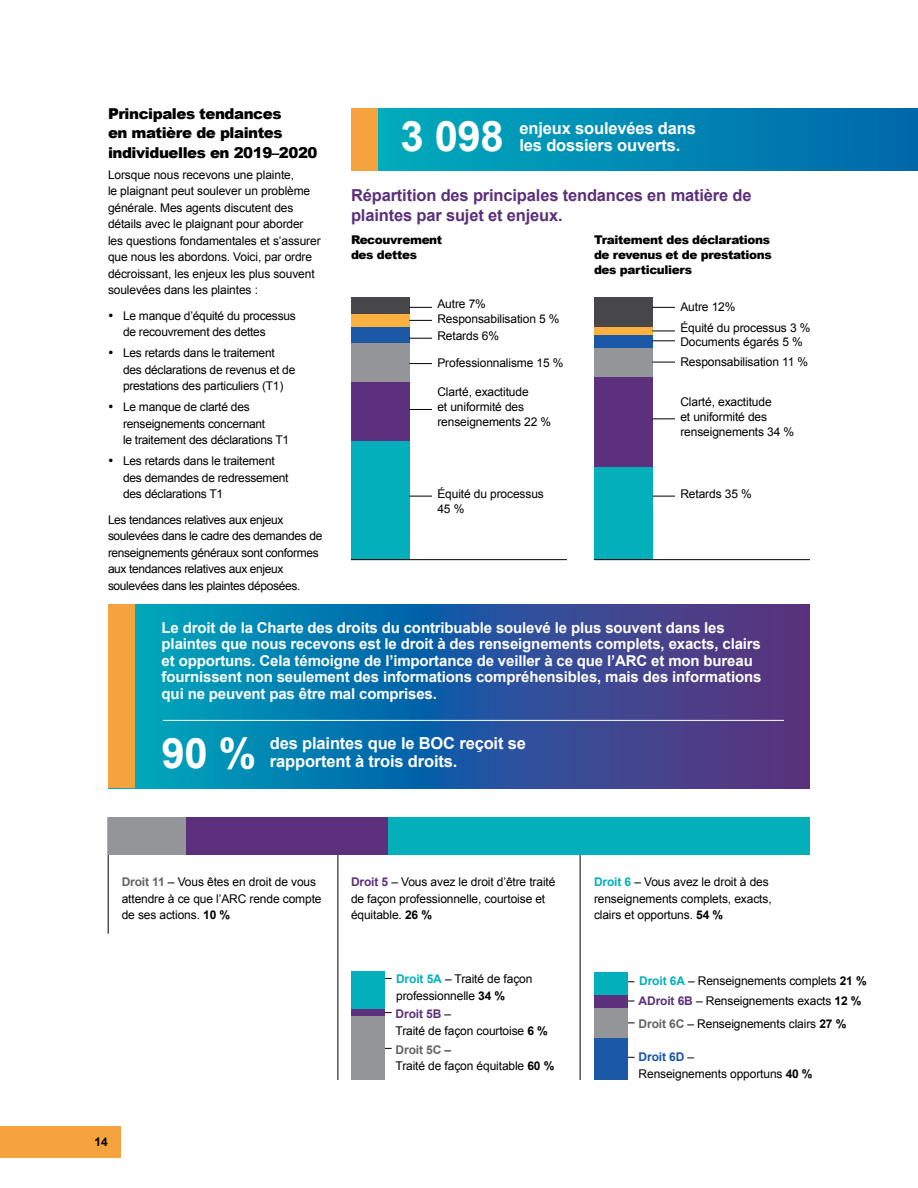
<style>
.page{position:relative;width:918px;height:1188px;background:#fff}
.page>*{position:absolute;margin:0;border:0;box-sizing:border-box;transform-origin:0 0}
.Body{font:700 42px "Arial";color:#fff}
.Body-2{font:700 16.5px/16.5px "Arial";letter-spacing:-.01em;color:#fff}
.Heading_3_ALT{font:700 16.5px/19.8px "Arial";letter-spacing:-.01em;color:#5b307a}
.Body-3{font:700 15px/16.5px "Arial";letter-spacing:-.01em;color:#fff}
.Heading_4{font:900 15px/19.5px "Arial";letter-spacing:-.03em;color:#000}
.Body-4{font:12px/16.5px "Arial";letter-spacing:-.01em;color:#000}
.Bullets{font:12px/16.5px "Arial";letter-spacing:-.02em;color:#000}
.graph_label{font:12px/15px "Arial";letter-spacing:-.01em;color:#000}
.Body-5{font:12px/16.5px "Arial";letter-spacing:-.03em;color:#000}
.graph_title{font:900 12px/15px "Arial";letter-spacing:-.03em;color:#000}
.t1{font:700 12px "Arial";color:#000}
.s1{font-weight:700;color:#636466}
.s2{font-weight:700}
.s3{font-weight:700;color:#5b307a}
.s4{font-weight:700;color:#00b0bb}
.s5{font-weight:700;color:#1756a7}
</style>
<div class="page">
<div style="left:351px;top:108px;width:567px;height:63px;background:linear-gradient(to right,#00afbd,#0067ab)"></div>
<svg style="left:135px;top:604px;width:675px;height:184px;background:#2162a0"></svg>
<div style="left:351px;top:298px;width:58px;height:16px;background:#474749"></div>
<div style="left:351px;top:314px;width:58px;height:13px;background:#fbb040"></div>
<div style="left:351px;top:327px;width:58px;height:16px;background:#1b58a6"></div>
<div style="left:351px;top:343px;width:58px;height:40px;background:#939598"></div>
<div style="left:351px;top:383px;width:58px;height:58px;background:#5c307c"></div>
<div style="left:351px;top:441px;width:58px;height:118px;background:#03afbb"></div>
<div style="left:594px;top:298px;width:58px;height:29px;background:#474749"></div>
<div style="left:594px;top:327px;width:58px;height:8px;background:#fbb040"></div>
<div style="left:594px;top:335px;width:58px;height:13px;background:#1b58a6"></div>
<div style="left:594px;top:348px;width:58px;height:29px;background:#939598"></div>
<div style="left:594px;top:377px;width:58px;height:90px;background:#5c307c"></div>
<div style="left:594px;top:467px;width:58px;height:92px;background:#03afbb"></div>
<svg style="left:409px;top:338px;width:23px;height:1px"></svg>
<svg style="left:652px;top:341px;width:23px;height:1px"></svg>
<svg style="left:409px;top:363px;width:23px;height:1px"></svg>
<svg style="left:652px;top:362px;width:23px;height:1px"></svg>
<svg style="left:409px;top:409px;width:23px;height:1px"></svg>
<svg style="left:652px;top:419px;width:23px;height:1px"></svg>
<svg style="left:409px;top:496px;width:23px;height:1px"></svg>
<svg style="left:652px;top:496px;width:23px;height:1px"></svg>
<svg style="left:409px;top:320px;width:23px;height:1px"></svg>
<svg style="left:652px;top:331px;width:23px;height:1px"></svg>
<svg style="left:409px;top:307px;width:23px;height:1px"></svg>
<svg style="left:652px;top:307px;width:23px;height:1px"></svg>
<hr style="left:351px;top:559px;width:216px;height:1px;background:#000">
<hr style="left:594px;top:559px;width:216px;height:1px;background:#000">
<hr style="left:163px;top:720px;width:621px;height:1px;background:#fff">
<hr style="left:108px;top:817px;width:1px;height:117px;background:#000">
<hr style="left:338px;top:817px;width:1px;height:263px;background:#000">
<hr style="left:580px;top:817px;width:1px;height:263px;background:#000">
<div style="left:108px;top:604px;width:27px;height:184px;background:#f4a33e"></div>
<div style="left:351px;top:108px;width:27px;height:63px;background:#f4a33e"></div>
<div style="left:108px;top:817px;width:78px;height:38px;background:#939598"></div>
<div style="left:186px;top:817px;width:203px;height:38px;background:#5c307c"></div>
<div style="left:389px;top:817px;width:421px;height:38px;background:#03afbb"></div>
<div style="left:351px;top:1015px;width:33px;height:65px;background:#939598"></div>
<div style="left:351px;top:1009px;width:33px;height:6px;background:#5c307c"></div>
<div style="left:351px;top:972px;width:33px;height:37px;background:#03afbb"></div>
<div style="left:594px;top:1037px;width:33px;height:43px;background:#1b58a6"></div>
<div style="left:594px;top:1008px;width:33px;height:29px;background:#939598"></div>
<div style="left:594px;top:995px;width:33px;height:13px;background:#5c307c"></div>
<div style="left:594px;top:972px;width:33px;height:23px;background:#03afbb"></div>
<div style="left:0;top:1126px;width:121px;height:32px;background:#f4a33e"></div>
<h4 class="Heading_4" style="left:108px;top:103px;width:211px">Principales tendances<br>en matière de plaintes individuelles en 2019–2020</h4>
<p class="Body-4" style="left:108px;top:166px;width:214px">Lorsque nous recevons une plainte,<br>le plaignant peut soulever un problème générale. Mes agents discutent des détails avec le plaignant pour aborder les questions fondamentales et s’assurer que nous les abordons. Voici, par ordre décroissant, les enjeux les plus souvent soulevées dans les plaintes :</p>
<p class="Bullets" style="left:123px;top:307px;width:174px;text-indent:-15px">• Le manque d’équité du processus de recouvrement des dettes</p>
<p class="Bullets" style="left:123px;top:345px;width:174px;text-indent:-15px">• Les retards dans le traitement des déclarations de revenus et de prestations des particuliers (T1)</p>
<p class="Bullets" style="left:123px;top:399px;width:168px;text-indent:-15px">• Le manque de clarté des renseignements concernant<br>le traitement des déclarations T1</p>
<p class="Bullets" style="left:123px;top:453px;width:167px;text-indent:-15px">• Les retards dans le traitement des demandes de redressement des déclarations T1</p>
<p class="Body-5" style="left:108px;top:511px;width:216px">Les tendances relatives aux enjeux soulevées dans le cadre des demandes de renseignements généraux sont conformes aux tendances relatives aux enjeux soulevées dans les plaintes déposées.</p>
<p class="Body" style="left:400px;top:108px;width:105px">3 098</p>
<p class="Body-2" style="left:519px;top:121px;width:178px">enjeux soulevées dans les dossiers ouverts.</p>
<h3 class="Heading_3_ALT" style="left:351px;top:186px;width:402px">Répartition des principales tendances en matière de plaintes par sujet et enjeux.</h3>
<p class="graph_title" style="left:351px;top:232px;width:93px">Recouvrement des dettes</p>
<p class="graph_title" style="left:594px;top:232px;width:179px">Traitement des déclarations de revenus et de prestations des particuliers</p>
<p class="graph_label" style="left:437px;top:296px;width:50px">Autre 7%</p>
<p class="graph_label" style="left:680px;top:299px;width:57px">Autre 12%</p>
<p class="graph_label" style="left:437px;top:312px;width:124px">Responsabilisation 5 %</p>
<p class="graph_label" style="left:437px;top:329px;width:63px">Retards 6%</p>
<p class="graph_label" style="left:680px;top:321px;width:132px">Équité du processus 3 %</p>
<p class="graph_label" style="left:680px;top:335px;width:124px">Documents égarés 5 %</p>
<p class="graph_label" style="left:437px;top:356px;width:128px">Professionnalisme 15 %</p>
<p class="graph_label" style="left:680px;top:354px;width:129px">Responsabilisation 11 %</p>
<p class="graph_label" style="left:437px;top:385px;width:115px">Clarté, exactitude<br>et uniformité des renseignements 22 %</p>
<p class="graph_label" style="left:680px;top:394px;width:115px">Clarté, exactitude<br>et uniformité des renseignements 34 %</p>
<p class="graph_label" style="left:437px;top:486px;width:108px">Équité du processus<br>45 %</p>
<p class="graph_label" style="left:680px;top:486px;width:73px">Retards 35 %</p>
<p class="Body-3" style="left:162px;top:620px;width:601px">Le droit de la Charte des droits du contribuable soulevé le plus souvent dans les plaintes que nous recevons est le droit à des renseignements complets, exacts, clairs et opportuns. Cela témoigne de l’importance de veiller à ce que l’ARC et mon bureau fournissent non seulement des informations compréhensibles, mais des informations qui ne peuvent pas être mal comprises.</p>
<p class="Body" style="left:162px;top:726px;width:96px">90 %</p>
<p class="Body-2" style="left:270px;top:734px;width:258px;line-height:18px">des plaintes que le BOC reçoit se rapportent à trois droits.</p>
<p class="Body-4" style="left:122px;top:874px;width:201px"><span class="s1">Droit 11</span> – Vous êtes en droit de vous attendre à ce que l’ARC rende compte de ses actions. <span class="s2">10 %</span></p>
<p class="Body-4" style="left:351px;top:874px;width:206px"><span class="s3">Droit 5</span> – Vous avez le droit d’être traité de façon professionnelle, courtoise et équitable. <span class="s2">26 %</span></p>
<p class="Body-4" style="left:594px;top:874px;width:179px"><span class="s4">Droit 6</span> – Vous avez le droit à des renseignements complets, exacts, clairs et opportuns. <span class="s2">54 %</span></p>
<p class="t1" style="left:95px;top:1134px;width:15px">14</p>
<p class="Body-4" style="left:396px;top:971px;width:138px"><span class="s4">Droit 5A</span> – Traité de façon professionnelle <span class="s2">34 %</span></p>
<p class="Body-4" style="left:639px;top:973px;width:229px"><span class="s4">Droit 6A</span> – Renseignements complets <span class="s2">21 %</span></p>
<p class="Body-4" style="left:396px;top:1006px;width:154px"><span class="s3">Droit 5B</span> –<br>Traité de façon courtoise <span class="s2">6 %</span></p>
<p class="Body-4" style="left:639px;top:993px;width:224px"><span class="s3">ADroit 6B</span> – Renseignements exacts <span class="s2">12 %</span></p>
<p class="Body-4" style="left:639px;top:1015px;width:209px"><span class="s1">Droit 6C</span> – Renseignements clairs <span class="s2">27 %</span></p>
<p class="Body-4" style="left:639px;top:1049px;width:176px"><span class="s5">Droit 6D</span> –<br>Renseignements opportuns <span class="s2">40 %</span></p>
<p class="Body-4" style="left:396px;top:1041px;width:160px"><span class="s1">Droit 5C</span> –<br>Traité de façon équitable <span class="s2">60 %</span></p>
</div>
